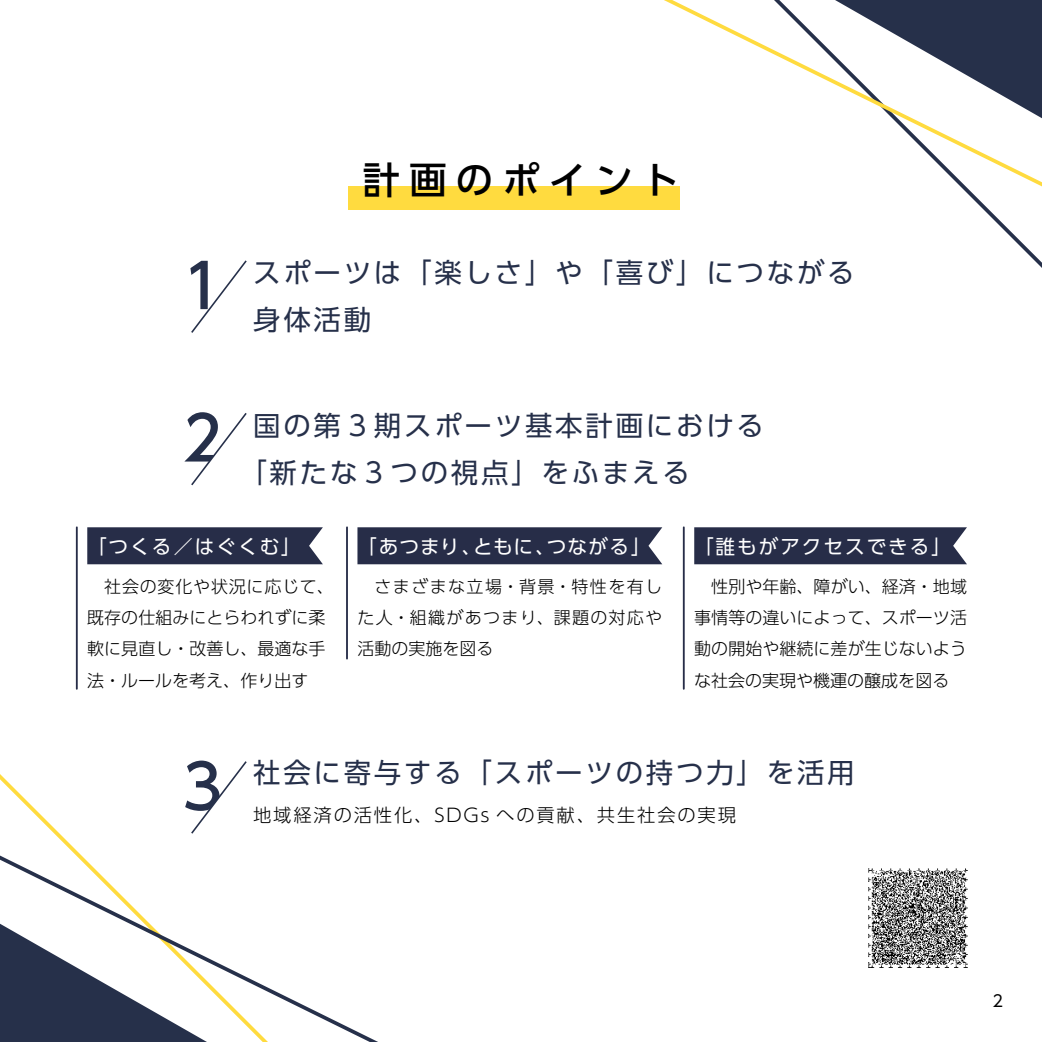
<style>
.page{position:relative;width:1042px;height:1042px;background:#fff}
.page>*{position:absolute;margin:0;border:0;box-sizing:border-box;transform-origin:0 0}
.t1{font:500 60.9px "UD Shin Go Pro";color:#26304a}
.t2{font:500 37.27px "UD Shin Go Pro";letter-spacing:.25em;color:#000}
.t3{font:27.47px/47.1px "UD Shin Go Pro";letter-spacing:.1em;color:#26304a}
.t4{font:19.6px "UD Shin Go Pro";letter-spacing:.1em;color:#fff}
.t5{font:19.6px "UD Shin Go Pro";letter-spacing:.05em;color:#fff}
.t6{font:300 18.38px "UD Shin Go Pro";letter-spacing:.1em;color:#000}
.t7{font:300 16.97px/31.3px "UD Shin Go Pro";color:#000;text-align:justify}
.t8{font:16.1px "UD Shin Go Pro";color:#000}
</style>
<div class="page">
<svg style="left:971px;top:197px;width:71px;height:71px"></svg>
<svg style="left:664px;top:0;width:378px;height:197px"></svg>
<svg style="left:0;top:774px;width:71px;height:71px"></svg>
<svg style="left:0;top:845px;width:378px;height:197px"></svg>
<div style="left:348px;top:186px;width:332px;height:24px;background:#ffdb3f"></div>
<svg style="left:191px;top:260px;width:56px;height:73px"></svg>
<hr style="left:76px;top:527px;width:2px;height:162px;background:#272d48">
<div style="left:87px;top:527px;width:236px;height:37px;background:#272d48"></div>
<div style="left:357px;top:527px;width:305px;height:37px;background:#272d48"></div>
<hr style="left:346px;top:527px;width:2px;height:132px;background:#272d48">
<div style="left:694px;top:527px;width:273px;height:37px;background:#272d48"></div>
<hr style="left:683px;top:527px;width:2px;height:162px;background:#272d48">
<svg style="left:191px;top:413px;width:56px;height:73px"></svg>
<svg style="left:191px;top:761px;width:56px;height:73px"></svg>
<img style="left:868px;top:868px;width:99px;height:99px">
<h1 class="t1" style="left:182px;top:237px;width:42px">1</h1>
<h1 class="t1" style="left:182px;top:389px;width:42px">2</h1>
<h2 class="t2" style="left:363px;top:149px;width:318px">計画のポイント</h2>
<h3 class="t3" style="left:253px;top:248px;width:603px">スポーツは「楽しさ」や「喜び」につながる身体活動</h3>
<h3 class="t3" style="left:239px;top:401px;width:526px;text-indent:14px">国の第３期スポーツ基本計画における「新たな３つの視点」をふまえる</h3>
<p class="t4" style="left:87px;top:530px;width:215px">「つくる／はぐくむ」</p>
<p class="t7" style="left:87px;top:570px;width:248px;text-align:left">　社会の変化や状況に応じて、既存の仕組みにとらわれずに柔軟に見直し・改善し、最適な手法・ルールを考え、作り出す</p>
<p class="t5" style="left:357px;top:530px;width:295px">「あつまり、ともに、つながる」</p>
<p class="t7" style="left:357px;top:570px;width:306px">　さまざまな立場・背景・特性を有した人・組織があつまり、課題の対応や活動の実施を図る</p>
<p class="t4" style="left:694px;top:530px;width:258px">「誰もがアクセスできる」</p>
<p class="t7" style="left:694px;top:570px;width:274px">　性別や年齢、障がい、経済・地域事情等の違いによって、スポーツ活動の開始や継続に差が生じないような社会の実現や機運の醸成を図る</p>
<h1 class="t1" style="left:182px;top:737px;width:42px">3</h1>
<h3 class="t3" style="left:253px;top:748px;width:603px">社会に寄与する「スポーツの持つ力」を活用</h3>
<p class="t6" style="left:253px;top:800px;width:484px">地域経済の活性化、SDGs への貢献、共生社会の実現</p>
<p class="t8" style="left:992px;top:987px;width:12px">2</p>
</div>
